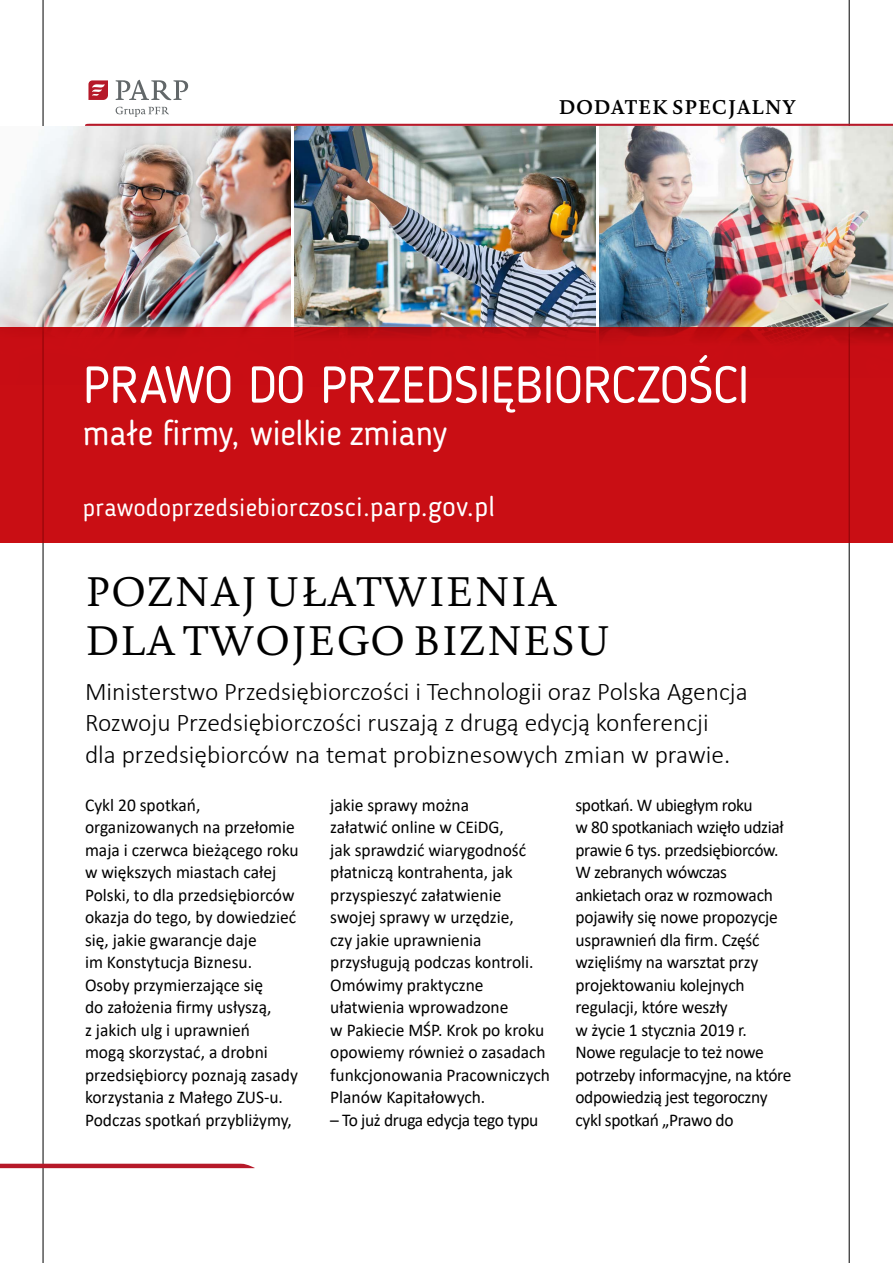
<style>
.page{position:relative;width:893px;height:1263px;background:#fff}
.page>*{position:absolute;margin:0;border:0;box-sizing:border-box;transform-origin:0 0}
.t1{font:51.3px "Blogger Sans";color:#fff}
.t2{font:300 40.5px/48.6px "Novel Pro";color:#000}
.t3{font:34.65px "Blogger Sans";color:#fff}
.t4{font:300 25.5px/31.5px "Calibri";color:#000}
.t5{font:24.75px "Blogger Sans";letter-spacing:.02em;color:#fff}
.t6{font:600 19.5px "Novel Pro";letter-spacing:.01em;color:#000}
.t7{font:18px/22.5px "Calibri";letter-spacing:-.005em;color:#000}
.s1{font-size:26.25px}
.s2{font-size:26.85px}
.s3{font-size:27.6px}
</style>
<div class="page">
<hr style="left:43px;top:0;width:1px;height:1263px;background:#000">
<hr style="left:849px;top:0;width:1px;height:1263px;background:#000">
<svg style="left:0;top:1164px;width:255px;height:4px"></svg>
<svg style="left:85px;top:124px;width:808px;height:2px"></svg>
<img style="left:0;top:126px;width:291px;height:201px">
<img style="left:295px;top:126px;width:300px;height:201px">
<img style="left:600px;top:126px;width:293px;height:201px">
<div style="left:0;top:327px;width:893px;height:216px;background:#c90e14"></div>
<svg style="left:88px;top:80px;width:20px;height:20px"></svg>
<svg style="left:116px;top:80px;width:72px;height:20px"></svg>
<svg style="left:116px;top:107px;width:53px;height:10px"></svg>
<p class="t6" style="left:559px;top:93px;width:239px">DODATEK SPECJALNY</p>
<h1 class="t1" style="left:83px;top:354px;width:668px">PRAWO DO PRZEDSIĘBIORCZOŚCI</h1>
<h3 class="t3" style="left:83px;top:412px;width:366px">małe firmy, wielkie zmiany</h3>
<h3 class="t5" style="left:83px;top:492px;width:414px">prawodoprzedsiebior<span class="s1">czosci.</span><span class="s2">parp.</span><span class="s3">gov.pl</span></h3>
<h2 class="t2" style="left:85px;top:566px;width:527px">POZNAJ UŁATWIENIA<br>DLA TWOJEGO BIZNESU</h2>
<h3 class="t4" style="left:85px;top:675px;width:664px">Ministerstwo Przedsiębiorczości i Technologii oraz Polska Agencja<br>Rozwoju Przedsiębiorczości ruszają z drugą edycją konferencji<br>dla przedsiębiorców na temat probiznesowych zmian w prawie.</h3>
<p class="t7" style="left:85px;top:793px;width:215px">Cykl 20 spotkań, organizowanych na przełomie maja i czerwca bieżącego roku w większych miastach całej<br>Polski, to dla przedsiębiorców okazja do tego, by dowiedzieć się, jakie gwarancje daje<br>im Konstytucja Biznesu.<br>Osoby przymierzające się<br>do założenia firmy usłyszą,<br>z jakich ulg i uprawnień<br>mogą skorzystać, a drobni przedsiębiorcy poznają zasady korzystania z Małego ZUS-u.<br>Podczas spotkań przybliżymy,</p>
<p class="t7" style="left:330px;top:793px;width:221px">jakie sprawy można<br>załatwić online w CEiDG,<br>jak sprawdzić wiarygodność płatniczą kontrahenta, jak przyspieszyć załatwienie swojej sprawy w urzędzie,<br>czy jakie uprawnienia przysługują podczas kontroli.<br>Omówimy praktyczne ułatwienia wprowadzone<br>w Pakiecie MŚP. Krok po kroku opowiemy również o zasadach funkcjonowania Pracowniczych<br>Planów Kapitałowych.</p>
<p class="t7" style="left:330px;top:1108px;width:210px">– To już druga edycja tego typu</p>
<p class="t7" style="left:575px;top:793px;width:218px">spotkań. W ubiegłym roku<br>w 80 spotkaniach wzięło udział prawie 6 tys. przedsiębiorców.<br>W zebranych wówczas ankietach oraz w rozmowach pojawiły się nowe propozycje usprawnień dla firm. Część wzięliśmy na warsztat przy projektowaniu kolejnych regulacji, które weszły<br>w życie 1 stycznia 2019 r.<br>Nowe regulacje to też nowe potrzeby informacyjne, na które odpowiedzią jest tegoroczny cykl spotkań „Prawo do</p>
</div>
